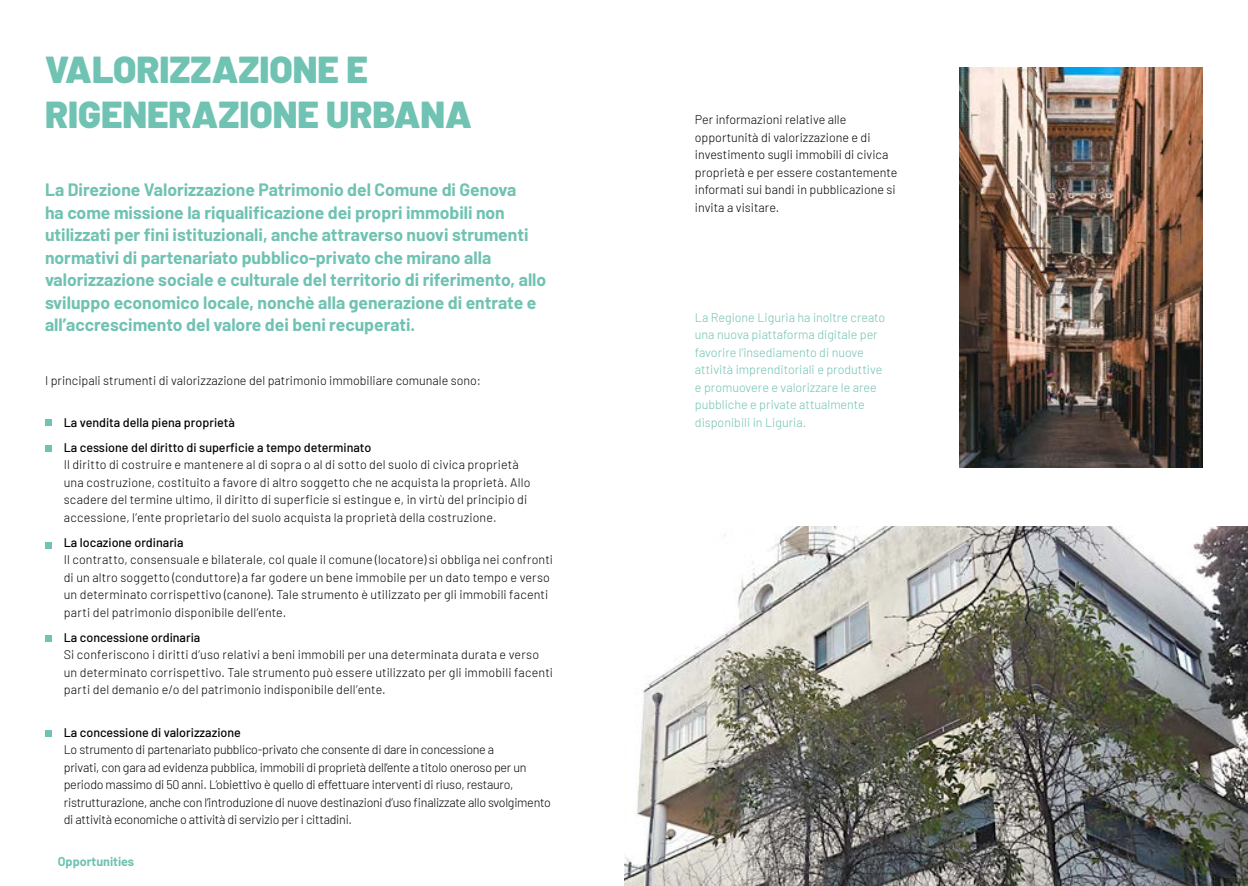
<style>
.page{position:relative;width:1248px;height:886px;background:#fff}
.page>*{position:absolute;margin:0;border:0;box-sizing:border-box;transform-origin:0 0}
.t1{font:900 37.5px/45px "Barlow";color:#70c2b2}
.t2{font:700 17.5px/22.5px "Barlow";color:#70c2b2}
.t3{font:300 12.5px/17.5px "Barlow";letter-spacing:.005em;color:#000}
.t4{font:300 12.5px/17.5px "Barlow";letter-spacing:-.02em;color:#000}
.t5{font:300 12.5px/17.5px "Barlow";color:#70c2b2}
.t6{font:500 12.5px/25px "Barlow";color:#000}
.t7{font:700 12.5px "Barlow";color:#70c2b2}
</style>
<div class="page">
<svg style="left:45px;top:420px;width:6px;height:6px"></svg>
<svg style="left:45px;top:445px;width:6px;height:6px"></svg>
<svg style="left:45px;top:542px;width:6px;height:6px"></svg>
<svg style="left:45px;top:635px;width:6px;height:6px"></svg>
<div style="left:45px;top:730px;width:6px;height:7px;background:#70c2b2"></div>
<img style="left:624px;top:526px;width:623px;height:360px">
<img style="left:959px;top:67px;width:243px;height:400px">
<h1 class="t1" style="left:45px;top:44px;width:428px">VALORIZZAZIONE E<br>RIGENERAZIONE URBANA</h1>
<p class="t2" style="left:45px;top:177px;width:502px">La Direzione Valorizzazione Patrimonio del Comune di Genova<br>ha come missione la riqualificazione dei propri immobili non utilizzati per fini istituzionali, anche attraverso nuovi strumenti normativi di partenariato pubblico-privato che mirano alla valorizzazione sociale e culturale del territorio di riferimento, allo sviluppo economico locale, nonchè alla generazione di entrate e all’accrescimento del valore dei beni recuperati.</p>
<p class="t3" style="left:45px;top:371px;width:437px">I principali strumenti di valorizzazione del patrimonio immobiliare comunale sono:</p>
<p class="t6" style="left:64px;top:409px;width:309px">La vendita della piena proprietà<br>La cessione del diritto di superficie a tempo determinato</p>
<p class="t3" style="left:64px;top:455px;width:468px">Il diritto di costruire e mantenere al di sopra o al di sotto del suolo di civica proprietà una costruzione, costituito a favore di altro soggetto che ne acquista la proprietà. Allo scadere del termine ultimo, il diritto di superficie si estingue e, in virtù del principio di accessione, l’ente proprietario del suolo acquista la proprietà della costruzione.</p>
<p class="t6" style="left:64px;top:529px;width:121px">La locazione ordinaria</p>
<p class="t3" style="left:64px;top:550px;width:490px">Il contratto, consensuale e bilaterale, col quale il comune (locatore) si obbliga nei confronti di un altro soggetto (conduttore) a far godere un bene immobile per un dato tempo e verso un determinato corrispettivo (canone). Tale strumento è utilizzato per gli immobili facenti parti del patrimonio disponibile dell’ente.</p>
<p class="t6" style="left:64px;top:624px;width:138px">La concessione ordinaria</p>
<p class="t3" style="left:64px;top:645px;width:490px">Si conferiscono i diritti d’uso relativi a beni immobili per una determinata durata e verso un determinato corrispettivo. Tale strumento può essere utilizzato per gli immobili facenti parti del demanio e/o del patrimonio indisponibile dell’ente.</p>
<p class="t6" style="left:64px;top:719px;width:179px">La concessione di valorizzazione</p>
<p class="t4" style="left:64px;top:740px;width:488px">Lo strumento di partenariato pubblico-privato che consente di dare in concessione a<br>privati, con gara ad evidenza pubblica, immobili di proprietà dell’ente a titolo oneroso per un periodo massimo di 50 anni. L’obiettivo è quello di effettuare interventi di riuso, restauro, ristrutturazione, anche con l’introduzione di nuove destinazioni d’uso finalizzate allo svolgimento di attività economiche o attività di servizio per i cittadini.</p>
<p class="t7" style="left:58px;top:852px;width:78px">Opportunities</p>
<p class="t3" style="left:694px;top:110px;width:204px">Per informazioni relative alle opportunità di valorizzazione e di investimento sugli immobili di civica proprietà e per essere costantemente informati sui bandi in pubblicazione si invita a visitare.</p>
<p class="t5" style="left:694px;top:307px;width:192px">La Regione Liguria ha inoltre creato una nuova piattaforma digitale per favorire l’insediamento di nuove attività imprenditoriali e produttive e promuovere e valorizzare le aree pubbliche e private attualmente disponibili in Liguria.</p>
</div>
